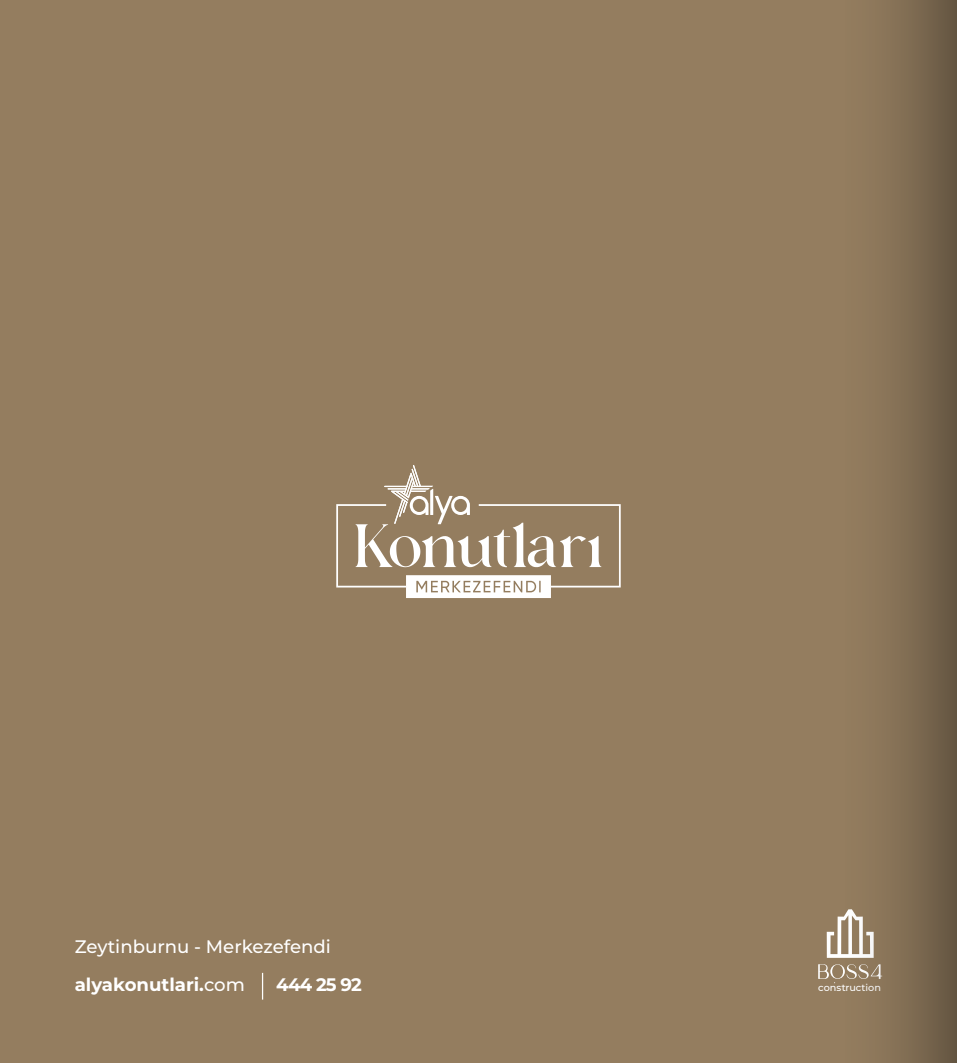
<style>
.page{position:relative;width:957px;height:1063px;background:#947d5f}
.page>*{position:absolute;margin:0;border:0;box-sizing:border-box;transform-origin:0 0}
.t1{font:700 18.12px "Montserrat";color:#fff}
.t2{font:500 18.12px "Montserrat";color:#fff}
.t3{font:500 9.75px "Montserrat";color:#fff}
.s1{font-weight:500}
</style>
<div class="page">
<svg style="left:262px;top:973px;width:1px;height:27px"></svg>
<svg style="left:336px;top:465px;width:285px;height:133px"></svg>
<svg style="left:826px;top:916px;width:16px;height:42px"></svg>
<svg style="left:818px;top:964px;width:24px;height:19px"></svg>
<div style="left:842px;top:0;width:115px;height:1063px;background:linear-gradient(to right,#9c8465,#685843)"></div>
<p class="t2" style="left:75px;top:934px;width:258px">Zeytinburnu - Merkezefendi</p>
<p class="t1" style="left:276px;top:972px;width:87px">444 25 92</p>
<p class="t3" style="left:818px;top:981px;width:64px">construction</p>
<p class="t1" style="left:75px;top:972px;width:172px">alyakonutlari.<span class="s1">com</span></p>
</div>
